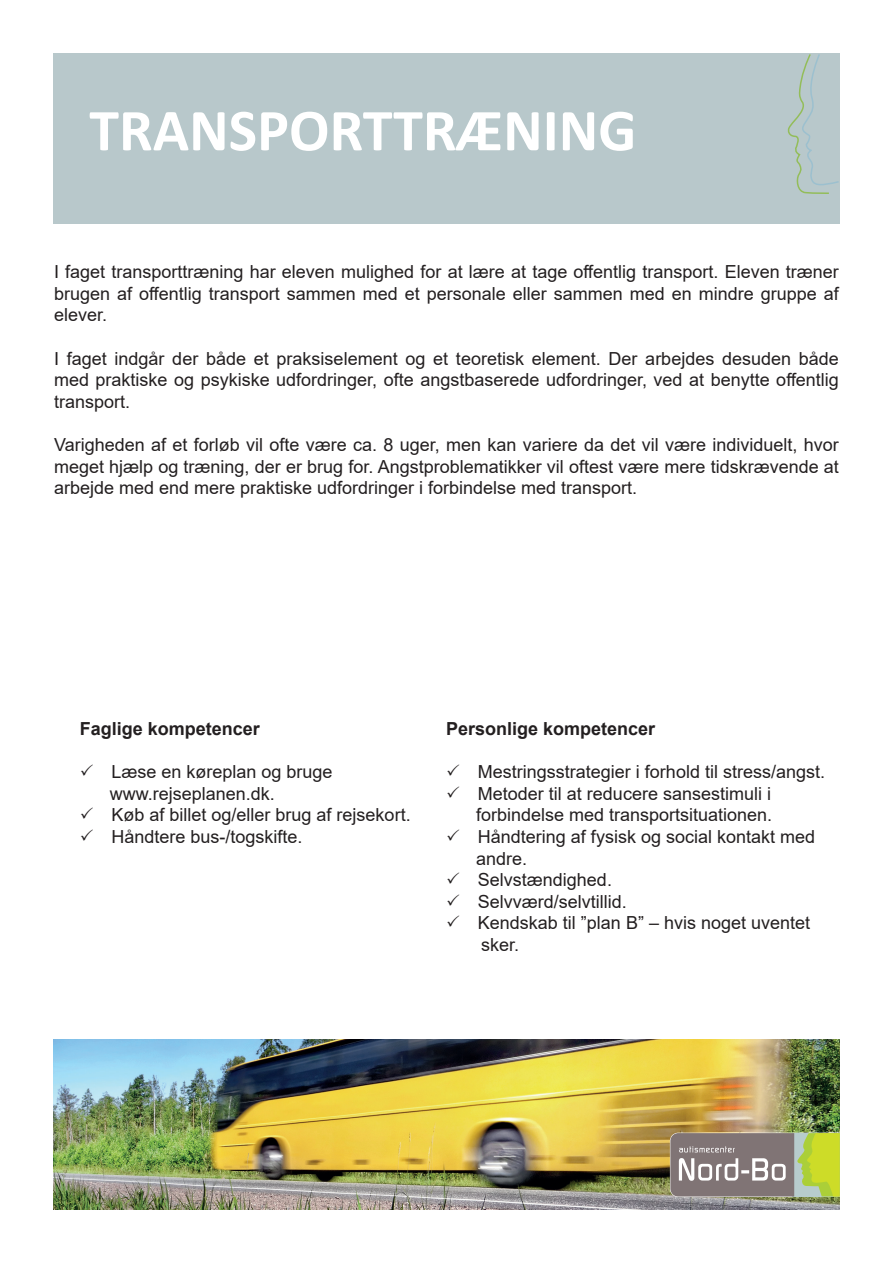
<style>
.page{position:relative;width:893px;height:1263px;background:#fff}
.page>*{position:absolute;margin:0;border:0;box-sizing:border-box;transform-origin:0 0}
.t1{font:700 60px "Calibri";color:#fff}
.t2{font:18px/21.6px "Arial";color:#231f20;text-align:justify}
.t3{font:700 18px "Arial";color:#231f20}
</style>
<div class="page">
<div style="left:53px;top:54px;width:787px;height:170px;background:#b8c8cb"></div>
<svg style="left:787px;top:53px;width:53px;height:141px"></svg>
<img style="left:53px;top:1039px;width:787px;height:170px">
<svg style="left:670px;top:1133px;width:170px;height:64px;background:#9e9c7a"></svg>
<h1 class="t1" style="left:89px;top:88px;width:549px">TRANSPORTTRÆNING</h1>
<p class="t2" style="left:54px;top:261px;width:786px">I faget transporttræning har eleven mulighed for at lære at tage offentlig transport. Eleven træner brugen af offentlig transport sammen med et personale eller sammen med en mindre gruppe af elever.</p>
<p class="t2" style="left:54px;top:347px;width:786px">I faget indgår der både et praksiselement og et teoretisk element. Der arbejdes desuden både med praktiske og psykiske udfordringer, ofte angstbaserede udfordringer, ved at benytte offentlig transport.</p>
<p class="t2" style="left:54px;top:434px;width:786px">Varigheden af et forløb vil ofte være ca. 8 uger, men kan variere da det vil være individuelt, hvor meget hjælp og træning, der er brug for. Angstproblematikker vil oftest være mere tidskrævende at arbejde med end mere praktiske udfordringer i forbindelse med transport.</p>
<p class="t3" style="left:80px;top:716px;width:182px">Faglige kompetencer</p>
<p class="t2" style="left:110px;top:761px;width:302px;text-align:left">Læse en køreplan og bruge www.rejseplanen.dk.<br>Køb af billet og/eller brug af rejsekort.<br>Håndtere bus-/togskifte.</p>
<p class="t3" style="left:446px;top:716px;width:211px">Personlige kompetencer</p>
<p class="t2" style="left:476px;top:761px;width:350px;text-align:left">Mestringsstrategier i forhold til stress/angst.<br>Metoder til at reducere sansestimuli i forbindelse med transportsituationen.<br>Håndtering af fysisk og social kontakt med andre.<br>Selvstændighed.<br>Selvværd/selvtillid.<br>Kendskab til ”plan B” – hvis noget uventet sker.</p>
</div>
